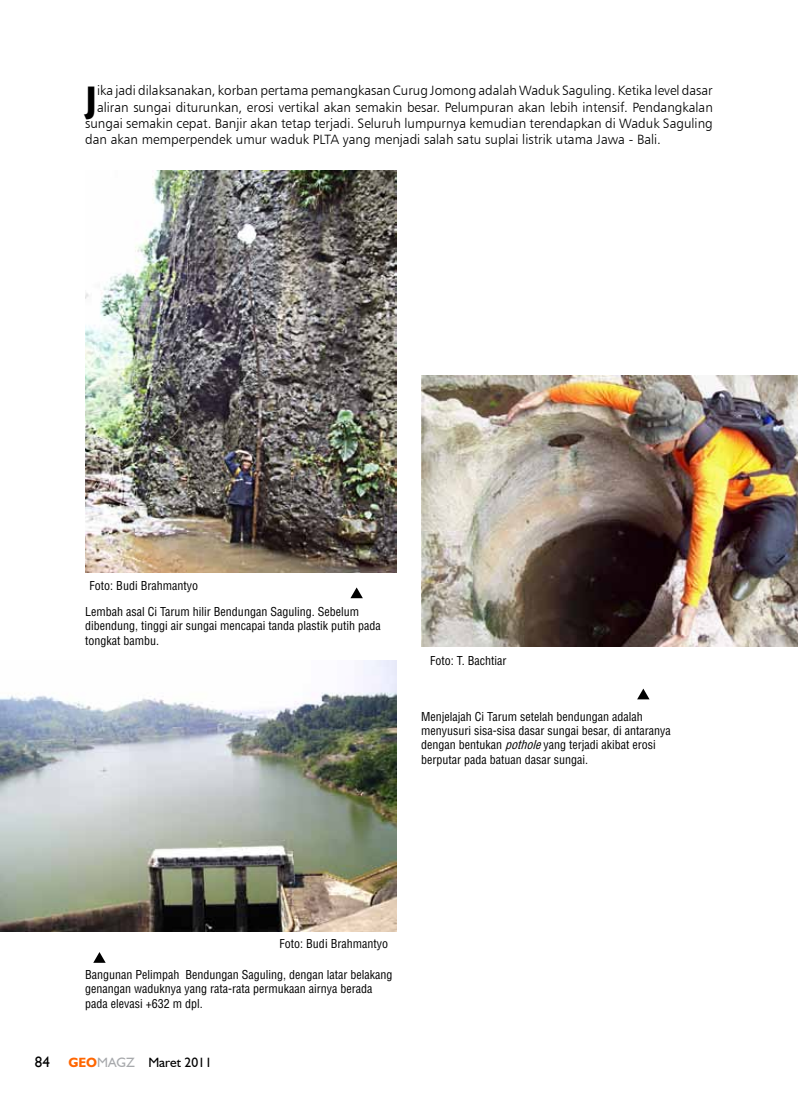
<style>
.page{position:relative;width:798px;height:1106px;background:#fff}
.page>*{position:absolute;margin:0;border:0;box-sizing:border-box;transform-origin:0 0}
.t1{font:700 37.2px "Humanist 521 BT";color:#000}
.t2{font:13.5px "Humanist 777 BT Light B";color:#000}
.t3{font:13.5px "Humanist 521 BT";color:#000}
.t4{font:condensed 12px/14.4px "Helvetica";color:#000}
.s1{font-style:italic}
.s2{font-family:"Gill Sans";font-size:15px}
.s3{font-weight:700;color:#f60}
.s4{color:#a7a9ac}
</style>
<div class="page">
<img style="left:85px;top:171px;width:311px;height:401px">
<img style="left:0;top:660px;width:396px;height:271px">
<svg style="left:637px;top:688px;width:12px;height:11px"></svg>
<svg style="left:350px;top:587px;width:13px;height:11px"></svg>
<svg style="left:93px;top:952px;width:13px;height:10px"></svg>
<img style="left:421px;top:375px;width:376px;height:272px">
<h1 class="t1" style="left:85px;top:76px;width:13px">J</h1>
<p class="t2" style="left:97px;top:82px;width:617px">ika jadi dilaksanakan, korban pertama pemangkasan Curug Jomong adalah Waduk Saguling. Ketika level dasar</p>
<p class="t2" style="left:97px;top:99px;width:617px">aliran sungai diturunkan, erosi vertikal akan semakin besar. Pelumpuran akan lebih intensif. Pendangkalan</p>
<p class="t2" style="left:85px;top:115px;width:629px">sungai semakin cepat. Banjir akan tetap terjadi. Seluruh lumpurnya kemudian terendapkan di Waduk Saguling</p>
<p class="t2" style="left:85px;top:131px;width:577px">dan akan memperpendek umur waduk PLTA yang menjadi salah satu suplai listrik utama Jawa - Bali.</p>
<p class="t4" style="left:90px;top:578px;width:110px">Foto: Budi Brahmantyo</p>
<p class="t4" style="left:85px;top:604px;width:297px">Lembah asal Ci Tarum hilir Bendungan Saguling. Sebelum dibendung, tinggi air sungai mencapai tanda plastik putih pada tongkat bambu.</p>
<p class="t4" style="left:430px;top:653px;width:78px">Foto: T. Bachtiar</p>
<p class="t4" style="left:421px;top:709px;width:251px">Menjelajah Ci Tarum setelah bendungan adalah menyusuri sisa-sisa dasar sungai besar, di antaranya dengan bentukan <span class="s1">pothole</span>yang terjadi akibat erosi berputar pada batuan dasar sungai.</p>
<p class="t4" style="left:279px;top:935px;width:110px">Foto: Budi Brahmantyo</p>
<p class="t4" style="left:85px;top:967px;width:309px">Bangunan Pelimpah Bendungan Saguling, dengan latar belakang genangan waduknya yang rata-rata permukaan airnya berada pada elevasi +632 m dpl.</p>
<p class="t3" style="left:35px;top:1054px;width:178px"><span class="s2">84</span> <span class="s3">GEO</span><span class="s4">MAGZ</span> Maret 2011</p>
</div>
